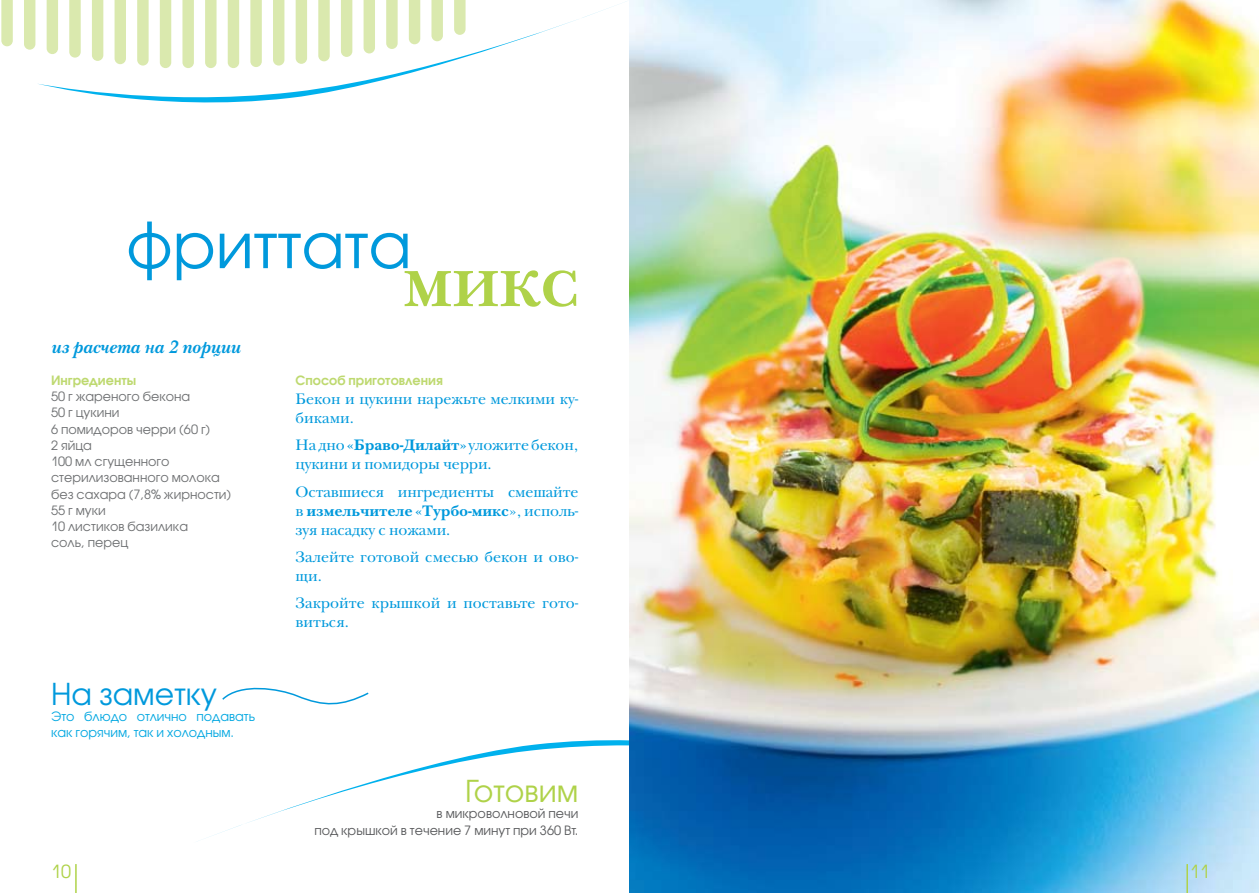
<style>
.page{position:relative;width:1259px;height:893px;background:#fff}
.page>*{position:absolute;margin:0;border:0;box-sizing:border-box;transform-origin:0 0}
.t1{font:63px "Avant Garde Gothic C";color:#0099dc}
.t2{font:700 52.5px "New Baskerville Exp Od C";color:#afd249}
.t3{font:30px "Avant Garde Gothic C";color:#0099dc}
.t4{font:30px "Avant Garde Gothic C";color:#afd249}
.t5{font:italic 700 18.75px "New Baskerville C";color:#0099dc}
.t6{font:18px "Avant Garde Gothic C";color:#afd249}
.t7{font:15.75px/18.9px "New Baskerville C";color:#0099dc}
.t8{font:12.75px/16.2px "Avant Garde Gothic C";color:#6d6f71}
.t9{font:12.75px/16.2px "Avant Garde Gothic C";color:#58595b;text-align:right}
.t10{font:12.75px/16.2px "Avant Garde Gothic C";color:#00a7e1}
.t11{font:700 12.75px "Avant Garde Gothic C";color:#bed970}
.s1{font-weight:700}
</style>
<div class="page">
<svg style="left:24px;top:0;width:11px;height:50px"></svg>
<svg style="left:1px;top:0;width:12px;height:46px"></svg>
<svg style="left:38px;top:0;width:589px;height:103px"></svg>
<svg style="left:207px;top:740px;width:422px;height:98px"></svg>
<svg style="left:222px;top:687px;width:147px;height:18px"></svg>
<img style="left:629px;top:0;width:630px;height:893px">
<hr style="left:75px;top:864px;width:2px;height:29px;background:#afd249">
<hr style="left:1186px;top:864px;width:2px;height:29px;background:#afd249">
<h1 class="t1" style="left:126px;top:208px;width:287px">фриттата</h1>
<h2 class="t2" style="left:403px;top:259px;width:177px">МИКС</h2>
<p class="t5" style="left:51px;top:336px;width:191px">из расчета на 2 порции</p>
<p class="t11" style="left:51px;top:373px;width:87px">Ингредиенты</p>
<p class="t8" style="left:51px;top:388px;width:182px">50 г жареного бекона<br>50 г цукини<br>6 помидоров черри (60 г)<br>2 яйца<br>100 мл сгущенного стерилизованного молока без сахара (7,8% жирности)<br>55 г муки<br>10 листиков базилика<br>соль, перец</p>
<h3 class="t3" style="left:51px;top:676px;width:167px">На заметку</h3>
<p class="t10" style="left:51px;top:708px;width:206px">Это блюдо отлично подавать как горячим, так и холодным.</p>
<p class="t6" style="left:51px;top:861px;width:21px">10</p>
<p class="t11" style="left:296px;top:373px;width:149px">Способ приготовления</p>
<p class="t7" style="left:296px;top:390px;width:284px">Бекон и цукини нарежьте мелкими ку&shy;биками.</p>
<p class="t7" style="left:296px;top:436px;width:284px">На дно <span class="s1">«Браво-Дилайт»</span> уложите бекон, цукини и помидоры черри.</p>
<p class="t7" style="left:296px;top:482px;width:284px;text-align:justify">Оставшиеся ингредиенты смешайте в <span class="s1">измельчителе «Турбо-микс</span>», исполь&shy;зуя насадку с ножами.</p>
<p class="t7" style="left:296px;top:548px;width:284px">Залейте готовой смесью бекон и ово&shy;щи.</p>
<p class="t7" style="left:296px;top:594px;width:284px">Закройте крышкой и поставьте гото&shy;виться.</p>
<h3 class="t4" style="left:465px;top:773px;width:115px">Готовим</h3>
<p class="t9" style="left:314px;top:805px;width:265px">в микроволновой печи<br>под крышкой в течение 7 минут при 360 Вт.</p>
<p class="t6" style="left:1189px;top:861px;width:21px">11</p>
</div>
